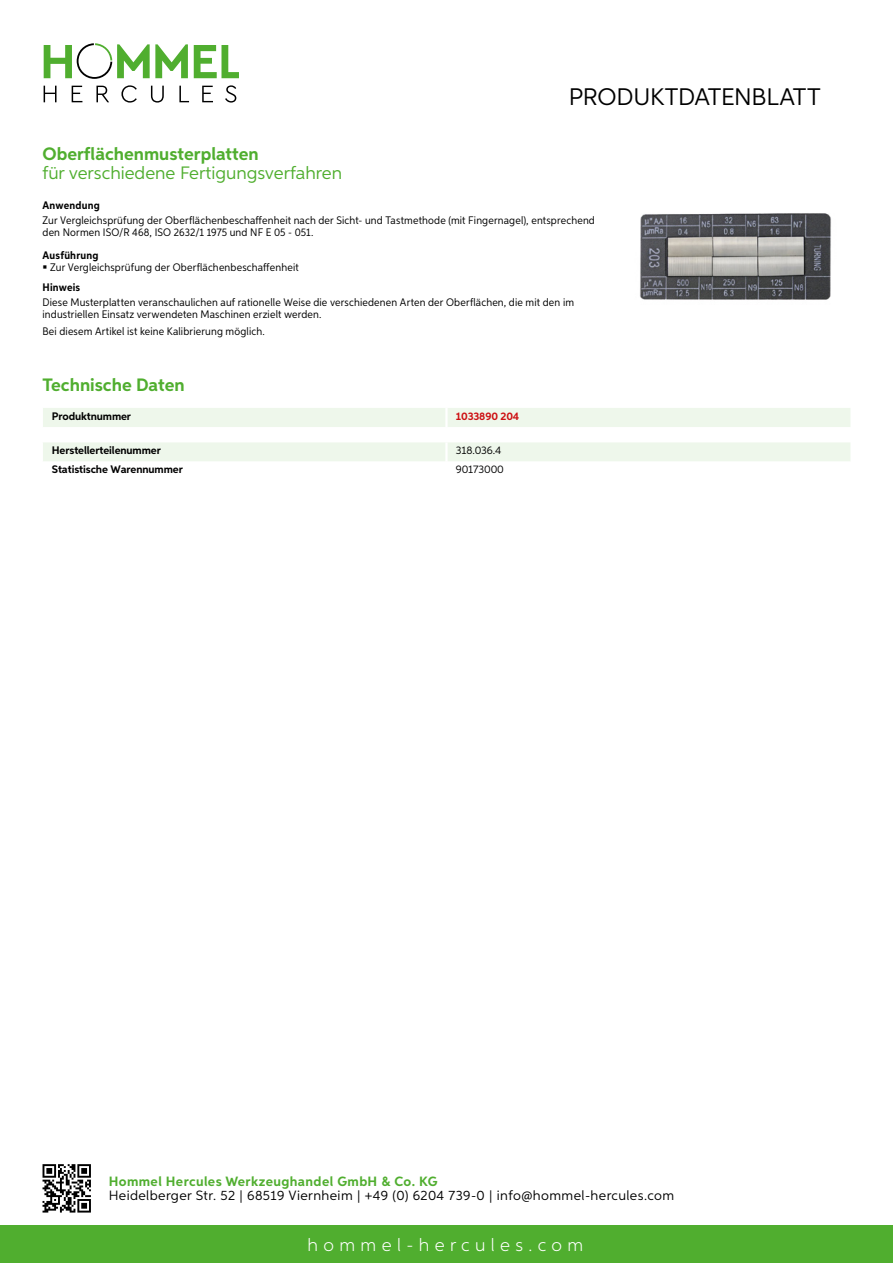
<style>
.page{position:relative;width:893px;height:1263px;background:#fff}
.page>*{position:absolute;margin:0;border:0;box-sizing:border-box;transform-origin:0 0}
.t1{font:24px "Aspira";letter-spacing:-.01em;color:#000}
.t2{font:700 18px "Aspira";color:#50ae2f}
.t3{font:18px "Aspira";color:#50ae2f}
.t4{font:300 18px "Aspira";letter-spacing:.3em;color:#fff}
.t5{font:13.5px "Aspira";letter-spacing:.03em;color:#000}
.t6{font:700 13.5px "Aspira";letter-spacing:.03em;color:#50ae2f}
.t7{font:10.95px/12px "Aspira Nar";letter-spacing:.015em;color:#000}
.t8{font:700 10.95px "Aspira";letter-spacing:-.01em;color:#000}
.t9{font:700 10.95px "Aspira Nar";letter-spacing:.02em;color:#000}
.t10{font:10.95px "Aspira";letter-spacing:-.01em;color:#000}
.t11{font:700 10.95px "Aspira";letter-spacing:-.01em;color:#cd1013}
</style>
<div class="page">
<div style="left:0;top:1226px;width:893px;height:37px;background:#50ae2f"></div>
<svg style="left:43px;top:1164px;width:48px;height:48px"></svg>
<svg style="left:194px;top:45px;width:45px;height:33px"></svg>
<svg style="left:44px;top:43px;width:144px;height:36px"></svg>
<svg style="left:44px;top:86px;width:13px;height:16px"></svg>
<svg style="left:72px;top:86px;width:10px;height:16px"></svg>
<svg style="left:96px;top:86px;width:13px;height:16px"></svg>
<svg style="left:121px;top:85px;width:16px;height:18px"></svg>
<svg style="left:151px;top:86px;width:13px;height:17px"></svg>
<svg style="left:179px;top:86px;width:10px;height:16px"></svg>
<svg style="left:202px;top:86px;width:11px;height:16px"></svg>
<svg style="left:225px;top:85px;width:11px;height:18px"></svg>
<div style="left:43px;top:408px;width:807px;height:19px;background:#eef7eb"></div>
<hr style="left:445px;top:408px;width:3px;height:19px;background:#fff">
<div style="left:43px;top:442px;width:807px;height:19px;background:#eef7eb"></div>
<img style="left:640px;top:213px;width:191px;height:87px">
<h1 class="t1" style="left:569px;top:82px;width:253px">Produktdatenblatt</h1>
<h2 class="t2" style="left:43px;top:142px;width:218px">Oberflächenmusterplatten</h2>
<h2 class="t3" style="left:43px;top:162px;width:301px">für verschiedene Fertigungsverfahren</h2>
<p class="t9" style="left:43px;top:199px;width:59px">Anwendung</p>
<p class="t7" style="left:43px;top:214px;width:554px">Zur Vergleichsprüfung der Oberflächenbeschaffenheit nach der Sicht- und Tastmethode (mit Fingernagel), entsprechend den Normen ISO/R 468, ISO 2632/1 1975 und NF E 05 - 051.</p>
<p class="t9" style="left:43px;top:248px;width:58px">Ausführung</p>
<p class="t7" style="left:50px;top:261px;width:250px">Zur Vergleichsprüfung der Oberflächenbeschaffenheit</p>
<p class="t9" style="left:43px;top:280px;width:39px">Hinweis</p>
<p class="t7" style="left:43px;top:296px;width:533px">Diese Musterplatten veranschaulichen auf rationelle Weise die verschiedenen Arten der Oberflächen, die mit den im industriellen Einsatz verwendeten Maschinen erzielt werden.</p>
<p class="t7" style="left:43px;top:325px;width:224px">Bei diesem Artikel ist keine Kalibrierung möglich.</p>
<h2 class="t2" style="left:43px;top:374px;width:144px">Technische Daten</h2>
<p class="t8" style="left:52px;top:409px;width:81px">Produktnummer</p>
<p class="t11" style="left:456px;top:409px;width:65px">1033890 204</p>
<p class="t8" style="left:52px;top:444px;width:111px">Herstellerteilenummer</p>
<p class="t10" style="left:456px;top:444px;width:47px">318.036.4</p>
<p class="t8" style="left:52px;top:463px;width:132px">Statistische Warennummer</p>
<p class="t10" style="left:456px;top:463px;width:50px">90173000</p>
<p class="t6" style="left:109px;top:1172px;width:330px">Hommel Hercules Werkzeughandel GmbH &amp; Co. KG</p>
<p class="t5" style="left:109px;top:1187px;width:567px">Heidelberger Str. 52 | 68519 Viernheim | +49 (0) 6204 739-0 | info@hommel-hercules.com</p>
<h2 class="t4" style="left:307px;top:1234px;width:277px">hommel-hercules.com</h2>
</div>
